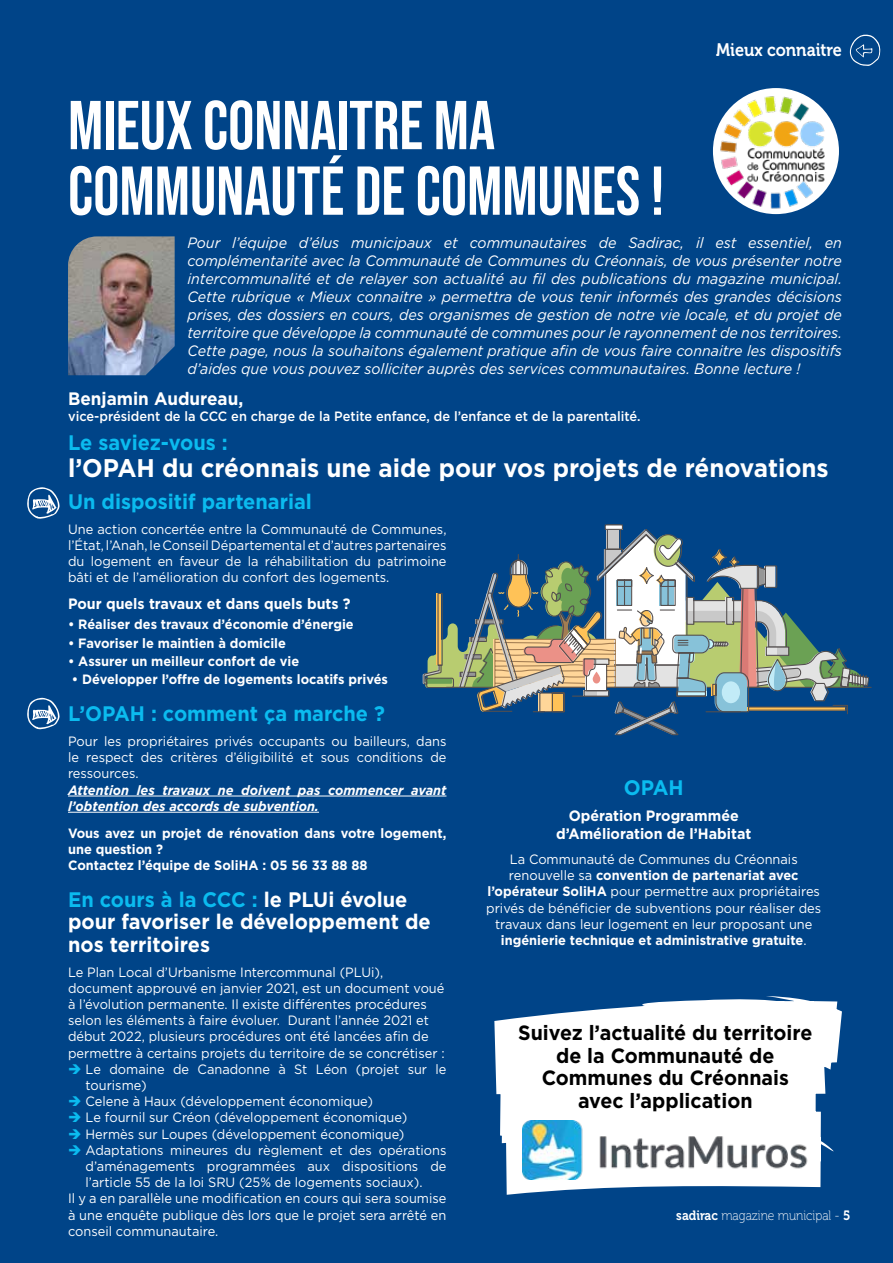
<style>
.page{position:relative;width:893px;height:1263px;background:#048}
.page>*{position:absolute;margin:0;border:0;box-sizing:border-box;transform-origin:0 0}
.t1{font:69px/65.6px "Bebas Neue";color:#fff;scale:.95 1}
.t2{font:700 25.5px "Gotham";color:#fff;scale:.95 1}
.t3{font:700 21px/22.5px "Gotham";color:#fff;scale:.95 1}
.t4{font:700 21px "Gotham";color:#0bbbef;scale:.95 1}
.t5{font:700 20.7px/22.5px "Gotham";color:#000;text-align:center;scale:.95 1}
.t6{font:700 18px "Gotham";color:#fff;scale:.95 1}
.t7{font:18px "Museo 700";color:#fff;scale:.9 1}
.t8{font:italic 15px/18px "Gotham";color:#fff;text-align:justify;scale:.95 1}
.t9{font:700 15px/18px "Gotham";color:#fff;text-align:center;scale:.95 1}
.t10{font:13.5px/16.2px "Gotham";color:#fff;text-align:justify;scale:.95 1}
.t11{font:700 13.5px/16.2px "Gotham";color:#fff;scale:.95 1}
.t12{font:italic 700 13.5px/16.2px "Gotham";color:#fff;scale:.95 1}
.t13{font:500 13.5px "Gotham";color:#fff;scale:.95 1}
.t14{font:13.5px "Museo 100";color:#fff;scale:.9 1}
.s1{color:#0bbbef}
.s2{font-weight:700}
.s3{font-family:"Museo 700"}
</style>
<div class="page">
<svg style="left:850px;top:34px;width:30px;height:32px"></svg>
<hr style="left:68px;top:796px;width:378px;height:1px;background:#fff">
<hr style="left:68px;top:812px;width:251px;height:1px;background:#fff">
<div style="left:713px;top:88px;width:126px;height:126px;background:#fff;border-radius:50%"></div>
<img style="left:717px;top:93px;width:111px;height:117px">
<svg style="left:494px;top:996px;width:348px;height:199px;fill:#fff"></svg>
<img style="left:522px;top:1120px;width:293px;height:60px">
<svg style="left:423px;top:524px;width:447px;height:212px"></svg>
<svg style="left:27px;top:487px;width:33px;height:32px"></svg>
<svg style="left:27px;top:698px;width:33px;height:32px"></svg>
<img style="left:68px;top:236px;width:107px;height:139px">
<h3 class="t7" style="left:716px;top:40px;width:141px">Mieux connaitre</h3>
<h1 class="t1" style="left:68px;top:92px;width:629px">MIEUX CONNAITRE MA<br>COMMUNAUTÉ DE COMMUNES !</h1>
<p class="t8" style="left:187px;top:234px;width:690px">Pour l’équipe d’élus municipaux et communautaires de Sadirac, il est essentiel, en complémentarité avec la Communauté de Communes du Créonnais, de vous présenter notre intercommunalité et de relayer son actualité au fil des publications du magazine municipal.<br>Cette rubrique « Mieux connaitre » permettra de vous tenir informés des grandes décisions prises, des dossiers en cours, des organismes de gestion de notre vie locale, et du projet de territoire que développe la communauté de communes pour le rayonnement de nos territoires.<br>Cette page, nous la souhaitons également pratique afin de vous faire connaitre les dispositifs d’aides que vous pouvez solliciter auprès des services communautaires. Bonne lecture !</p>
<h3 class="t6" style="left:68px;top:386px;width:186px">Benjamin Audureau,</h3>
<p class="t13" style="left:68px;top:407px;width:604px">vice-président de la CCC en charge de la Petite enfance, de l’enfance et de la parentalité.</p>
<h3 class="t4" style="left:68px;top:429px;width:170px">Le saviez-vous :</h3>
<h2 class="t2" style="left:68px;top:451px;width:802px">l’OPAH du créonnais une aide pour vos projets de rénovations</h2>
<h3 class="t4" style="left:68px;top:488px;width:258px">Un dispositif partenarial</h3>
<p class="t10" style="left:68px;top:521px;width:400px">Une action concertée entre la Communauté de Communes, l’État, l’Anah, le Conseil Départemental et d’autres partenaires du logement en faveur de la réhabilitation du patrimoine bâti et de l’amélioration du confort des logements.</p>
<p class="t9" style="left:68px;top:594px;width:299px">Pour quels travaux et dans quels buts ?</p>
<p class="t11" style="left:68px;top:616px;width:302px">• Réaliser des travaux d’économie d’énergie</p>
<p class="t11" style="left:68px;top:635px;width:231px">• Favoriser le maintien à domicile</p>
<p class="t11" style="left:68px;top:653px;width:245px">• Assurer un meilleur confort de vie</p>
<p class="t11" style="left:72px;top:671px;width:334px">• Développer l’offre de logements locatifs privés</p>
<h3 class="t4" style="left:68px;top:700px;width:335px">L’OPAH : comment ça marche ?</h3>
<p class="t10" style="left:68px;top:733px;width:400px">Pour les propriétaires privés occupants ou bailleurs, dans le respect des critères d’éligibilité et sous conditions de ressources.</p>
<p class="t12" style="left:68px;top:782px;width:400px">Attention les travaux ne doivent pas commencer avant l’obtention des accords de subvention.</p>
<p class="t11" style="left:68px;top:825px;width:400px">Vous avez un projet de rénovation dans votre logement, une question ?<br>Contactez l’équipe de SoliHA : 05 56 33 88 88</p>
<h3 class="t3" style="left:68px;top:888px;width:383px"><span class="s1">En cours à la CCC :</span> le PLUi évolue pour favoriser le développement de nos territoires</h3>
<p class="t10" style="left:68px;top:963px;width:398px;text-align:left">Le Plan Local d’Urbanisme Intercommunal (PLUi), document approuvé en janvier 2021, est un document voué à l’évolution permanente. Il existe différentes procédures selon les éléments à faire évoluer. Durant l’année 2021 et début 2022, plusieurs procédures ont été lancées afin de permettre à certains projets du territoire de se concrétiser :</p>
<p class="t10" style="left:86px;top:1061px;width:381px;text-indent:-18px"><span class="s1">➔</span> Le domaine de Canadonne à St Léon (projet sur le tourisme)</p>
<p class="t10" style="left:68px;top:1093px;width:323px"><span class="s1">➔</span> Celene à Haux (développement économique)</p>
<p class="t10" style="left:68px;top:1109px;width:359px"><span class="s1">➔</span> Le fournil sur Créon (développement économique)</p>
<p class="t10" style="left:68px;top:1125px;width:356px"><span class="s1">➔</span> Hermès sur Loupes (développement économique)</p>
<p class="t10" style="left:68px;top:1142px;width:400px"><span class="s1">➔</span> Adaptations mineures du règlement et des opérations</p>
<p class="t10" style="left:86px;top:1158px;width:381px">d’aménagements programmées aux dispositions de</p>
<p class="t10" style="left:86px;top:1174px;width:356px">l’article 55 de la loi SRU (25% de logements sociaux).</p>
<p class="t10" style="left:68px;top:1190px;width:400px">Il y a en parallèle une modification en cours qui sera soumise</p>
<p class="t10" style="left:68px;top:1206px;width:400px">à une enquête publique dès lors que le projet sera arrêté en</p>
<p class="t10" style="left:68px;top:1223px;width:160px">conseil communautaire.</p>
<h3 class="t4" style="left:624px;top:773px;width:64px">OPAH</h3>
<p class="t9" style="left:556px;top:807px;width:207px">Opération Programmée d’Amélioration de l’Habitat</p>
<p class="t10" style="left:486px;top:851px;width:354px;text-align:center">La Communauté de Communes du Créonnais renouvelle sa <span class="s2">convention de partenariat avec l’opérateur SoliHA</span> pour permettre aux propriétaires privés de bénéficier de subventions pour réaliser des travaux dans leur logement en leur proposant une <span class="s2">ingénierie technique et administrative gratuite</span>.</p>
<h3 class="t5" style="left:518px;top:1022px;width:311px">Suivez l’actualité du territoire de la Communauté de<br>Communes du Créonnais avec l’application</h3>
<p class="t14" style="left:676px;top:1209px;width:195px"><span class="s3">sadirac</span> magazine municipal - <span class="s3">5</span></p>
</div>
